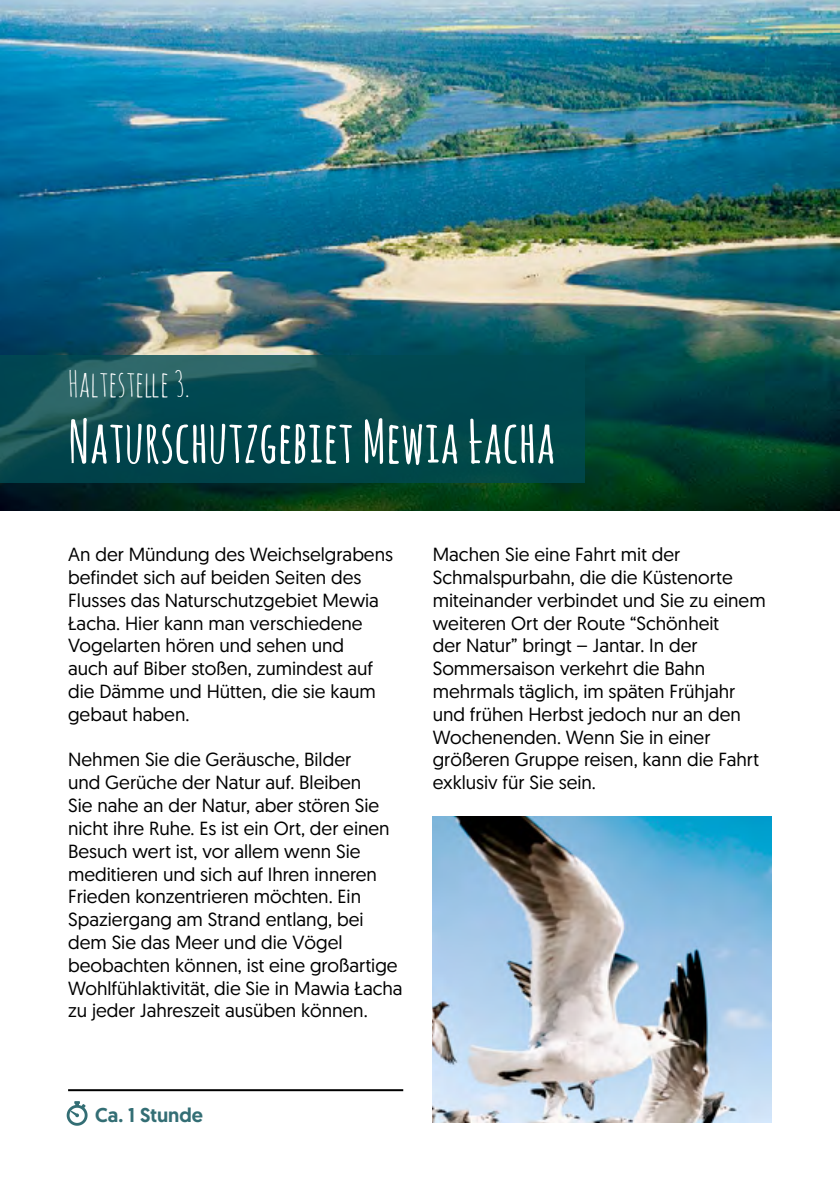
<style>
.page{position:relative;width:840px;height:1191px;background:#fff}
.page>*{position:absolute;margin:0;border:0;box-sizing:border-box;transform-origin:0 0}
.t1{font:700 58px "Amatic SC";color:#fff}
.t2{font:36px "Amatic SC";color:#fff}
.t3{font:500 20px "Geomanist";color:#004a52}
.t4{font:19px/22.8px "Geomanist";color:#000}
</style>
<div class="page">
<img style="left:0;top:0;width:839px;height:510px">
<hr style="left:839px;top:0;width:1px;height:510px;background:#cbd2d0">
<svg style="left:0;top:354px;width:584px;height:128px;background:#084b50"></svg>
<hr style="left:68px;top:1089px;width:335px;height:2px;background:#000">
<svg style="left:67px;top:1101px;width:20px;height:24px"></svg>
<img style="left:432px;top:816px;width:339px;height:307px">
<h2 class="t2" style="left:68px;top:361px;width:124px">Haltestelle 3.</h2>
<h1 class="t1" style="left:68px;top:400px;width:488px">Naturschutzgebiet Mewia Łacha</h1>
<p class="t4" style="left:68px;top:542px;width:326px">An der Mündung des Weichselgrabens befindet sich auf beiden Seiten des<br>Flusses das Naturschutzgebiet Mewia<br>Łacha. Hier kann man verschiedene<br>Vogelarten hören und sehen und<br>auch auf Biber stoßen, zumindest auf die Dämme und Hütten, die sie kaum gebaut haben.</p>
<p class="t4" style="left:68px;top:748px;width:336px">Nehmen Sie die Geräusche, Bilder<br>und Gerüche der Natur auf. Bleiben<br>Sie nahe an der Natur, aber stören Sie nicht ihre Ruhe. Es ist ein Ort, der einen Besuch wert ist, vor allem wenn Sie meditieren und sich auf Ihren inneren Frieden konzentrieren möchten. Ein Spaziergang am Strand entlang, bei dem Sie das Meer und die Vögel beobachten können, ist eine großartige Wohlfühlaktivität, die Sie in Mawia Łacha zu jeder Jahreszeit ausüben können.</p>
<p class="t4" style="left:432px;top:542px;width:334px">Machen Sie eine Fahrt mit der Schmalspurbahn, die die Küstenorte miteinander verbindet und Sie zu einem weiteren Ort der Route “Schönheit<br>der Natur” bringt – Jantar. In der Sommersaison verkehrt die Bahn mehrmals täglich, im späten Frühjahr und frühen Herbst jedoch nur an den Wochenenden. Wenn Sie in einer größeren Gruppe reisen, kann die Fahrt exklusiv für Sie sein.</p>
<p class="t3" style="left:95px;top:1101px;width:109px">Ca. 1 Stunde</p>
</div>
